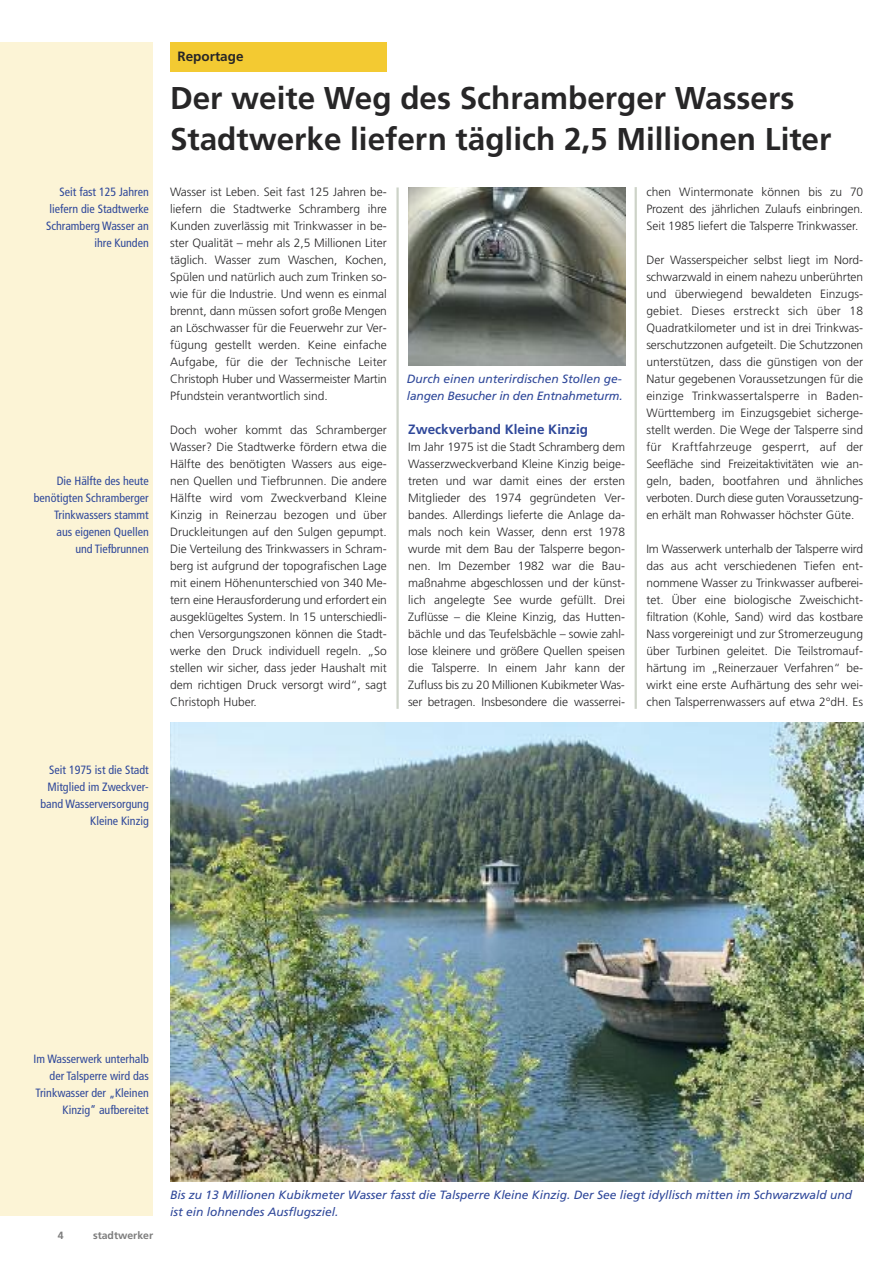
<style>
.page{position:relative;width:893px;height:1263px;background:#fff}
.page>*{position:absolute;margin:0;border:0;box-sizing:border-box;transform-origin:0 0}
.t1{font:700 31.5px/41.5px "Frutiger LT";color:#272627}
.t2{font:700 13.5px "Frutiger LT";color:#2f489a}
.t3{font:700 13.5px "Frutiger LT";color:#272627}
.t4{font:300 12px/17px "Frutiger";color:#272627;text-align:justify}
.t5{font:condensed 12px/17px "Frutiger";color:#2f489a;text-align:right}
.t6{font:italic 12px/17px "Frutiger";color:#2f489a}
.t7{font:700 10.5px "Frutiger LT";color:#7d7d7d}
</style>
<div class="page">
<div style="left:170px;top:43px;width:217px;height:29px;background:#f3ca32"></div>
<hr style="left:635px;top:187px;width:2px;height:522px;background:#cdd3c8">
<hr style="left:396px;top:187px;width:3px;height:522px;background:#cdd3c8">
<div style="left:0;top:43px;width:153px;height:1173px;background:#fcf4d6"></div>
<img style="left:170px;top:723px;width:693px;height:459px">
<img style="left:408px;top:187px;width:217px;height:179px">
<p class="t5" style="left:46px;top:184px;width:104px">Seit fast 125 Jahren liefern die Stadtwerke<br>Schramberg Wasser an ihre Kunden</p>
<p class="t5" style="left:34px;top:473px;width:117px">Die Hälfte des heute benötigten Schramberger<br>Trinkwassers stammt<br>aus eigenen Quellen<br>und Tiefbrunnen</p>
<p class="t3" style="left:178px;top:51px;width:67px">Reportage</p>
<h1 class="t1" style="left:170px;top:79px;width:663px">Der weite Weg des Schramberger Wassers<br>Stadtwerke liefern täglich 2,5 Millionen Liter</h1>
<p class="t4" style="left:170px;top:184px;width:218px">Wasser ist Leben. Seit fast 125 Jahren be&shy;liefern die Stadtwerke Schramberg ihre Kunden zuverlässig mit Trinkwasser in be&shy;ster Qualität – mehr als 2,5 Millionen Liter täglich. Wasser zum Waschen, Kochen, Spülen und natürlich auch zum Trinken so&shy;wie für die Industrie. Und wenn es einmal brennt, dann müssen sofort große Mengen an Löschwasser für die Feuerwehr zur Ver&shy;fügung gestellt werden. Keine einfache Aufgabe, für die der Technische Leiter Christoph Huber und Wassermeister Martin Pfundstein verantwortlich sind.</p>
<p class="t4" style="left:170px;top:422px;width:218px">Doch woher kommt das Schramberger Wasser? Die Stadtwerke fördern etwa die Hälfte des benötigten Wassers aus eige&shy;nen Quellen und Tiefbrunnen. Die andere Hälfte wird vom Zweckverband Kleine Kinzig in Reinerzau bezogen und über Druckleitungen auf den Sulgen gepumpt.<br>Die Verteilung des Trinkwassers in Schram&shy;berg ist aufgrund der topografischen Lage mit einem Höhenunterschied von 340 Me&shy;tern eine Herausforderung und erfordert ein ausgeklügeltes System. In 15 unterschiedli&shy;chen Versorgungszonen können die Stadt&shy;werke den Druck individuell regeln. „So stellen wir sicher, dass jeder Haushalt mit dem richtigen Druck versorgt wird“, sagt Christoph Huber.</p>
<p class="t2" style="left:408px;top:424px;width:181px">Zweckverband Kleine Kinzig</p>
<p class="t4" style="left:646px;top:184px;width:218px">chen Wintermonate können bis zu 70<br>Prozent des jährlichen Zulaufs einbringen.<br>Seit 1985 liefert die Talsperre Trinkwasser.</p>
<p class="t4" style="left:646px;top:252px;width:218px">Der Wasserspeicher selbst liegt im Nord&shy;schwarzwald in einem nahezu unberührten und überwiegend bewaldeten Einzugs&shy;gebiet. Dieses erstreckt sich über 18<br>Quadratkilometer und ist in drei Trinkwas&shy;serschutzzonen aufgeteilt. Die Schutzzonen unterstützen, dass die günstigen von der Natur gegebenen Voraussetzungen für die einzige Trinkwassertalsperre in Baden-Württemberg im Einzugsgebiet sicherge&shy;stellt werden. Die Wege der Talsperre sind für Kraftfahrzeuge gesperrt, auf der Seefläche sind Freizeitaktivitäten wie an&shy;geln, baden, bootfahren und ähnliches verboten. Durch diese guten Voraussetzung&shy;en erhält man Rohwasser höchster Güte.</p>
<p class="t4" style="left:646px;top:541px;width:218px">Im Wasserwerk unterhalb der Talsperre wird das aus acht verschiedenen Tiefen ent&shy;nommene Wasser zu Trinkwasser aufberei&shy;tet. Über eine biologische Zweischicht&shy;filtration (Kohle, Sand) wird das kostbare Nass vorgereinigt und zur Stromerzeugung über Turbinen geleitet. Die Teilstromauf&shy;härtung im „Reinerzauer Verfahren“ be&shy;wirkt eine erste Aufhärtung des sehr wei&shy;chen Talsperrenwassers auf etwa 2°dH. Es</p>
<p class="t6" style="left:407px;top:371px;width:217px">Durch einen unterirdischen Stollen ge&shy;langen Besucher in den Entnahmeturm.</p>
<p class="t4" style="left:408px;top:439px;width:218px">Im Jahr 1975 ist die Stadt Schramberg dem Wasserzweckverband Kleine Kinzig beige&shy;treten und war damit eines der ersten Mitglieder des 1974 gegründeten Ver&shy;bandes. Allerdings lieferte die Anlage da&shy;mals noch kein Wasser, denn erst 1978 wurde mit dem Bau der Talsperre begon&shy;nen. Im Dezember 1982 war die Bau&shy;maßnahme abgeschlossen und der künst&shy;lich angelegte See wurde gefüllt. Drei Zuflüsse – die Kleine Kinzig, das Hutten&shy;bächle und das Teufelsbächle – sowie zahl&shy;lose kleinere und größere Quellen speisen die Talsperre. In einem Jahr kann der Zufluss bis zu 20 Millionen Kubikmeter Was&shy;ser betragen. Insbesondere die wasserrei-</p>
<p class="t5" style="left:41px;top:762px;width:110px">Seit 1975 ist die Stadt<br>Mitglied im Zweckver&shy;band Wasserversorgung<br>Kleine Kinzig</p>
<p class="t5" style="left:34px;top:1051px;width:117px">Im Wasserwerk unterhalb der Talsperre wird das<br>Trinkwasser der „Kleinen<br>Kinzig“ aufbereitet</p>
<p class="t7" style="left:58px;top:1231px;width:7px">4</p>
<p class="t7" style="left:93px;top:1231px;width:62px">stadtwerker</p>
<p class="t6" style="left:170px;top:1187px;width:684px">Bis zu 13 Millionen Kubikmeter Wasser fasst die Talsperre Kleine Kinzig. Der See liegt idyllisch mitten im Schwarzwald und ist ein lohnendes Ausflugsziel.</p>
</div>
